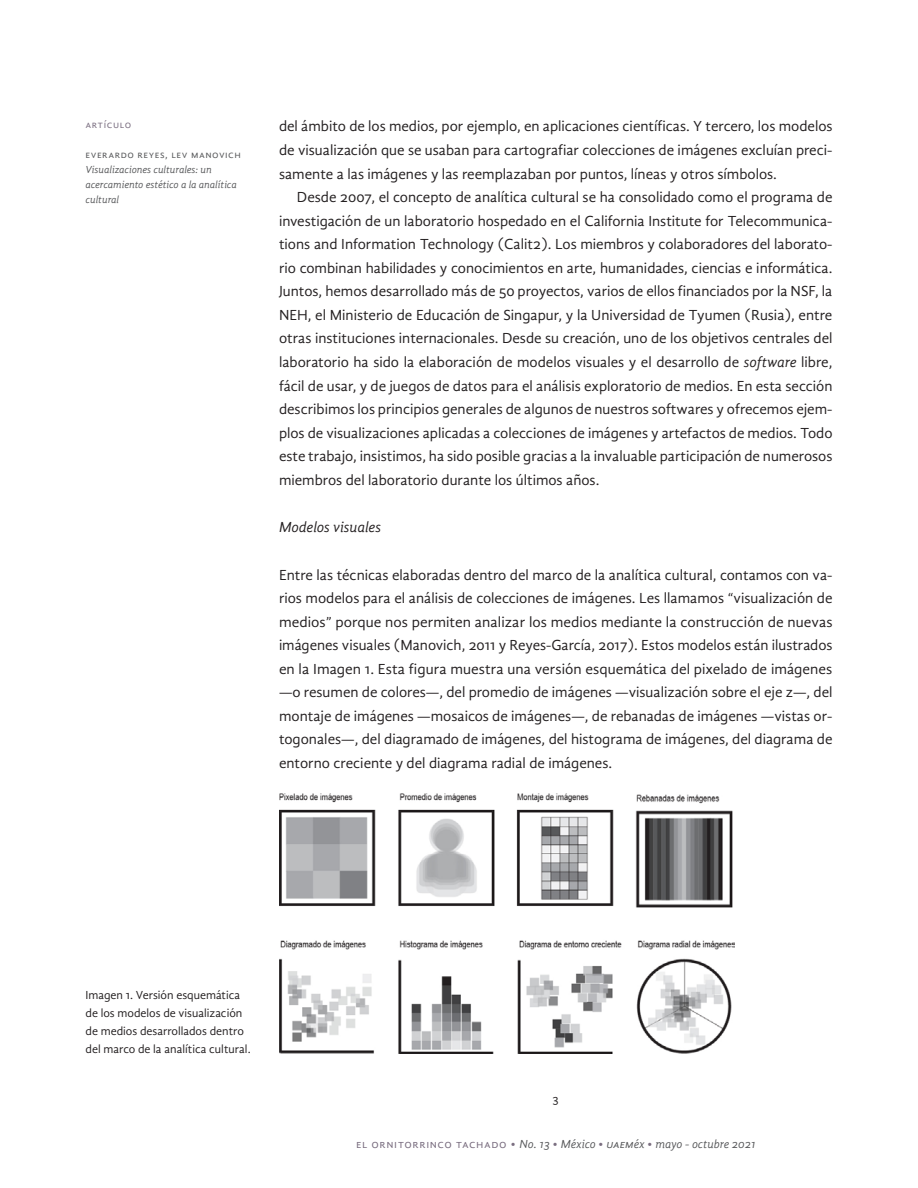
<style>
.page{position:relative;width:918px;height:1188px;background:#fff}
.page>*{position:absolute;margin:0;border:0;box-sizing:border-box;transform-origin:0 0}
.Cuerpo{font:15px/23.5px "Gandhi Sans";color:#231f20;text-align:justify}
.Primera_linea{font:15px/23.5px "Gandhi Sans";color:#231f20;text-align:justify}
.Sub-sub{font:italic 15px "Gandhi Sans";color:#231f20}
.Referencia_imagen{font:12px/18px "Gandhi Sans";color:#231f20}
.t1{font:italic 12px "Gandhi Sans";color:#57585a}
.t2{font:12px "Gandhi Sans";color:#7a6e80}
.t3{font:italic 10.5px/15px "Gandhi Sans";color:#57585a}
.t4{font:10.5px "Gandhi Sans";letter-spacing:.05em;color:#57585a}
.t5{font:10.5px "Gandhi Sans";letter-spacing:.05em;color:#7a6e80}
.s1{font-style:italic}
.s2{font-style:normal;color:#7a6e80}
</style>
<div class="page">
<img style="left:279px;top:793px;width:456px;height:261px">
<p class="t5" style="left:86px;top:119px;width:47px">ARTÍCULO</p>
<p class="t4" style="left:86px;top:149px;width:19px">Everar</p>
<p class="t4" style="left:121px;top:149px;width:122px">do Reyes, Lev Manovich</p>
<p class="t3" style="left:86px;top:162px;width:153px">Visualizaciones culturales: un acercamiento estético a la analítica cultural</p>
<p class="Primera_linea" style="left:279px;top:115px;width:555px">del ámbito de los medios, por ejemplo, en aplicaciones científicas. Y tercero, los modelos de visualización que se usaban para cartografiar colecciones de imágenes excluían preci&shy;samente a las imágenes y las reemplazaban por puntos, líneas y otros símbolos.</p>
<p class="Cuerpo" style="left:279px;top:185px;width:555px;text-indent:18px">Desde 2007, el concepto de analítica cultural se ha consolidado como el programa de investigación de un laboratorio hospedado en el California Institute for Telecommunica&shy;tions and Information Technology (Calit2). Los miembros y colaboradores del laborato&shy;rio combinan habilidades y conocimientos en arte, humanidades, ciencias e informática.<br>Juntos, hemos desarrollado más de 50 proyectos, varios de ellos financiados por la NSF, la NEH, el Ministerio de Educación de Singapur, y la Universidad de Tyumen (Rusia), entre otras instituciones internacionales. Desde su creación, uno de los objetivos centrales del laboratorio ha sido la elaboración de modelos visuales y el desarrollo de <span class="s1">software</span> libre, fácil de usar, y de juegos de datos para el análisis exploratorio de medios. En esta sección describimos los principios generales de algunos de nuestros softwares y ofrecemos ejem&shy;plos de visualizaciones aplicadas a colecciones de imágenes y artefactos de medios. Todo este trabajo, insistimos, ha sido posible gracias a la invaluable participación de numerosos miembros del laboratorio durante los últimos años.</p>
<p class="Sub-sub" style="left:279px;top:519px;width:103px">Modelos visuales</p>
<p class="Primera_linea" style="left:279px;top:563px;width:555px">Entre las técnicas elaboradas dentro del marco de la analítica cultural, contamos con va&shy;rios modelos para el análisis de colecciones de imágenes. Les llamamos “visualización de medios” porque nos permiten analizar los medios mediante la construcción de nuevas imágenes visuales (Manovich, 2011 y Reyes-García, 2017). Estos modelos están ilustrados en la Imagen 1. Esta figura muestra una versión esquemática del pixelado de imágenes —o resumen de colores—, del promedio de imágenes —visualización sobre el eje z—, del montaje de imágenes —mosaicos de imágenes—, de rebanadas de imágenes —vistas or&shy;togonales—, del diagramado de imágenes, del histograma de imágenes, del diagrama de entorno creciente y del diagrama radial de imágenes.</p>
<p class="Referencia_imagen" style="left:86px;top:986px;width:167px">Imagen 1. Versión esquemática de los modelos de visualización de medios desarrollados dentro del marco de la analítica cultural.</p>
<p class="Referencia_imagen" style="left:553px;top:1090px;width:8px">3</p>
<p class="t2" style="left:356px;top:1137px;width:50px">el ornitorr</p>
<p class="t1" style="left:426px;top:1137px;width:330px"><span class="s2">inco tac hado •</span> No. 13 <span class="s2">•</span> México <span class="s2">•</span> uaeméx <span class="s2">•</span> mayo - octubre 2021</p>
</div>
